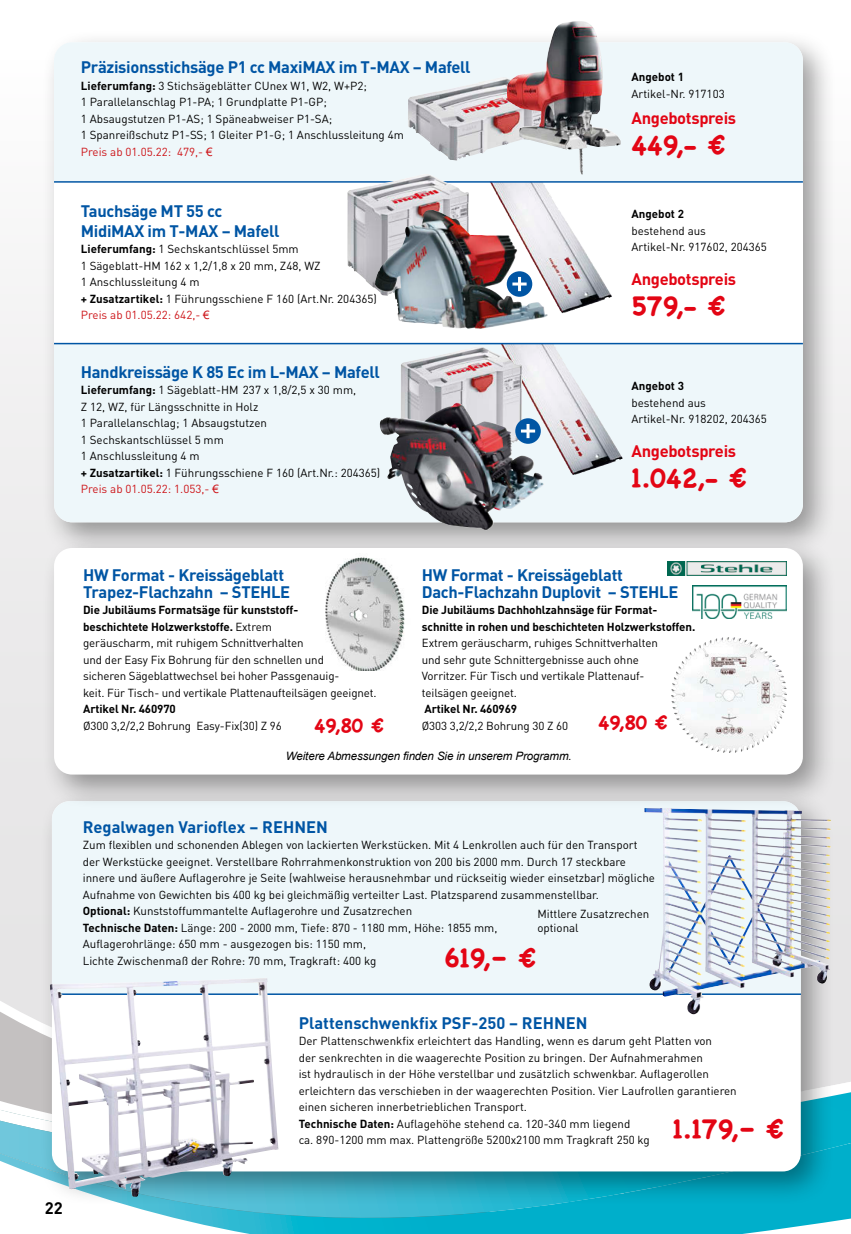
<style>
.page{position:relative;width:851px;height:1234px;background:#fff}
.page>*{position:absolute;margin:0;border:0;box-sizing:border-box;transform-origin:0 0}
.t1{font:700 27px "Chalkboard";letter-spacing:-.03em;color:#e30514}
.t2{font:700 19.5px "Chalkboard";letter-spacing:-.03em;color:#e30514}
.t3{font:700 16.5px/16.5px "DIN";letter-spacing:-.02em;color:#0055a4}
.t4{font:700 16.5px "DIN";color:#0055a4}
.t5{font:700 16.5px "DIN";letter-spacing:-.02em;color:#e30514}
.t6{font:700 16.5px "DIN";color:#000}
.t7{font:11.55px/16.5px "DIN";color:#000}
.t8{font:700 11.55px/16.5px "DIN";letter-spacing:-.01em;color:#000}
.t9{font:italic 11.55px "Arial";letter-spacing:-.01em;color:#000}
.s1{font-weight:700}
.s2{color:#cd1519}
.s3{font-family:"Arial";color:#cd1519}
</style>
<div class="page">
<div style="left:0;top:286px;width:850px;height:372px;background:#efeeef"></div>
<svg style="left:0;top:668px;width:850px;height:423px;background:#e3e2e3"></svg>
<svg style="left:0;top:1091px;width:850px;height:142px"></svg>
<div style="left:41px;top:29px;width:795px;height:527px;background:#000;opacity:.38"></div>
<div style="left:54px;top:42px;width:748px;height:480px;background:#eef7fa"></div>
<div style="left:54px;top:181px;width:749px;height:163px;background:#fff"></div>
<img style="left:490px;top:183px;width:102px;height:130px">
<img style="left:408px;top:77px;width:99px;height:83px">
<img style="left:507px;top:21px;width:114px;height:153px">
<div style="left:39px;top:787px;width:795px;height:418px;background:#000;opacity:.38"></div>
<div style="left:52px;top:801px;width:748px;height:370px;background:#fff;border-radius:18px"></div>
<div style="left:52px;top:801px;width:748px;height:192px;background:#eef7fa"></div>
<hr style="left:52px;top:993px;width:748px;height:1px;background:#0055a4">
<img style="left:644px;top:808px;width:149px;height:206px">
<img style="left:50px;top:977px;width:217px;height:219px">
<img style="left:500px;top:344px;width:102px;height:131px">
<img style="left:400px;top:346px;width:122px;height:122px">
<img style="left:434px;top:403px;width:22px;height:10px">
<div style="left:515px;top:418px;width:25px;height:25px;background:#0055a4;border-radius:50%"></div>
<hr style="left:526px;top:424px;width:3px;height:14px;background:#fff">
<hr style="left:521px;top:429px;width:14px;height:3px;background:#fff">
<hr style="left:54px;top:181px;width:748px;height:2px;background:#0055a4">
<img style="left:347px;top:174px;width:122px;height:114px">
<img style="left:375px;top:210px;width:160px;height:119px">
<div style="left:41px;top:534px;width:795px;height:274px;background:#000;opacity:.38"></div>
<div style="left:54px;top:548px;width:748px;height:226px;background:#fff;border-radius:18px"></div>
<hr style="left:54px;top:343px;width:748px;height:1px;background:#0055a4">
<img style="left:325px;top:557px;width:80px;height:113px">
<img style="left:699px;top:637px;width:29px;height:17px">
<img style="left:667px;top:561px;width:119px;height:14px">
<img style="left:692px;top:585px;width:94px;height:33px">
<h3 class="t3" style="left:81px;top:58px;width:391px">Präzisionsstichsäge P1 cc MaxiMAX im T-MAX – Mafell</h3>
<p class="t7" style="left:81px;top:77px;width:324px"><span class="s1">Lieferumfang:</span> 3 Stichsägeblätter CUnex W1, W2, W+P2;<br>1 Parallelanschlag P1-PA; 1 Grundplatte P1-GP;<br>1 Absaugstutzen P1-AS; 1 Späneabweiser P1-SA;<br>1 Spanreißschutz P1-SS; 1 Gleiter P1-G; 1 Anschlussleitung 4m <span class="s2">Preis ab 01.05.22: 479,-</span> <span class="s3">€</span></p>
<h3 class="t3" style="left:81px;top:200px;width:200px;line-height:19.8px">Tauchsäge MT 55 cc<br>MidiMAX im T-MAX – Mafell</h3>
<p class="t7" style="left:81px;top:240px;width:297px"><span class="s1">Lieferumfang:</span> 1 Sechskantschlüssel 5mm<br>1 Sägeblatt-HM 162 x 1,2/1,8 x 20 mm, Z48, WZ<br>1 Anschlussleitung 4 m<br><span class="s1">+ Zusatzartikel:</span> 1 Führungsschiene F 160 (Art.Nr. 204365)<br><span class="s2">Preis ab 01.05.22: 642,-</span> <span class="s3">€</span></p>
<h3 class="t3" style="left:81px;top:362px;width:300px">Handkreissäge K 85 Ec im L-MAX – Mafell</h3>
<p class="t7" style="left:81px;top:381px;width:301px"><span class="s1">Lieferumfang:</span> 1 Sägeblatt-HM 237 x 1,8/2,5 x 30 mm,<br>Z 12, WZ, für Längsschnitte in Holz<br>1 Parallelanschlag; 1 Absaugstutzen<br>1 Sechskantschlüssel 5 mm<br>1 Anschlussleitung 4 m<br><span class="s1">+ Zusatzartikel:</span> 1 Führungsschiene F 160 (Art.Nr.: 204365)<br><span class="s2">Preis ab 01.05.22: 1.053,-</span> <span class="s3">€</span></p>
<p class="t8" style="left:631px;top:68px;width:54px">Angebot 1</p>
<p class="t7" style="left:631px;top:85px;width:95px">Artikel-Nr. 917103</p>
<h1 class="t1" style="left:630px;top:128px;width:96px">449,- €</h1>
<h3 class="t5" style="left:631px;top:107px;width:106px">Angebotspreis</h3>
<p class="t8" style="left:631px;top:205px;width:54px">Angebot 2</p>
<p class="t7" style="left:631px;top:222px;width:137px">bestehend aus<br>Artikel-Nr. 917602, 204365</p>
<h3 class="t5" style="left:631px;top:268px;width:106px">Angebotspreis</h3>
<h1 class="t1" style="left:630px;top:289px;width:96px">579,- €</h1>
<p class="t8" style="left:631px;top:377px;width:54px">Angebot 3</p>
<p class="t7" style="left:631px;top:394px;width:137px">bestehend aus<br>Artikel-Nr. 918202, 204365</p>
<h3 class="t5" style="left:631px;top:440px;width:106px">Angebotspreis</h3>
<h1 class="t1" style="left:630px;top:461px;width:118px">1.042,- €</h1>
<h3 class="t3" style="left:83px;top:566px;width:209px">HW Format - Kreissägeblatt<br>Trapez-Flachzahn – STEHLE</h3>
<p class="t7" style="left:83px;top:601px;width:295px"><span class="s1">Die Jubiläums Formatsäge für kunststoff-<br>beschichtete Holzwerkstoffe.</span> Extrem<br>geräuscharm, mit ruhigem Schnittverhalten<br>und der Easy Fix Bohrung für den schnellen und<br>sicheren Sägeblattwechsel bei hoher Passgenauig-<br>keit. Für Tisch- und vertikale Plattenaufteilsägen geeignet.</p>
<p class="t8" style="left:83px;top:700px;width:94px">Artikel Nr. 460970</p>
<p class="t7" style="left:83px;top:717px;width:200px">Ø300 3,2/2,2 Bohrung Easy-Fix(30) Z 96</p>
<h3 class="t3" style="left:422px;top:566px;width:258px">HW Format - Kreissägeblatt<br>Dach-Flachzahn Duplovit – STEHLE</h3>
<p class="t8" style="left:422px;top:601px;width:275px">Die Jubiläums Dachhohlzahnsäge für Format&shy;schnitte in rohen und beschichteten Holzwerkstoffen.</p>
<p class="t7" style="left:422px;top:634px;width:237px">Extrem geräuscharm, ruhiges Schnittverhalten und sehr gute Schnittergebnisse auch ohne Vorritzer. Für Tisch und vertikale Plattenauf&shy;teilsägen geeignet.</p>
<p class="t8" style="left:424px;top:700px;width:94px">Artikel Nr. 460969</p>
<h2 class="t2" style="left:314px;top:713px;width:72px">49,80 €</h2>
<p class="t7" style="left:422px;top:717px;width:148px">Ø303 3,2/2,2 Bohrung 30 Z 60</p>
<h2 class="t2" style="left:597px;top:710px;width:72px">49,80 €</h2>
<p class="t9" style="left:286px;top:748px;width:287px">Weitere Abmessungen finden Sie in unserem Programm.</p>
<h3 class="t4" style="left:83px;top:815px;width:246px">Regalwagen Varioflex – REHNEN</h3>
<p class="t7" style="left:83px;top:836px;width:573px">Zum flexiblen und schonenden Ablegen von lackierten Werkstücken. Mit 4 Lenkrollen auch für den Transport der Werkstücke geeignet. Verstellbare Rohrrahmenkonstruktion von 200 bis 2000 mm. Durch 17 steckbare innere und äußere Auflagerohre je Seite (wahlweise herausnehmbar und rückseitig wieder einsetzbar) mögliche Aufnahme von Gewichten bis 400 kg bei gleichmäßig verteilter Last. Platzsparend zusammenstellbar.<br><span class="s1">Optional:</span> Kunststoffummantelte Auflagerohre und Zusatzrechen<br><span class="s1">Technische Daten:</span> Länge: 200 - 2000 mm, Tiefe: 870 - 1180 mm, Höhe: 1855 mm,<br>Auflagerohrlänge: 650 mm - ausgezogen bis: 1150 mm,<br>Lichte Zwischenmaß der Rohre: 70 mm, Tragkraft: 400 kg</p>
<p class="t7" style="left:537px;top:906px;width:113px;line-height:13.8px">Mittlere Zusatzrechen optional</p>
<h1 class="t1" style="left:443px;top:942px;width:94px">619,– €</h1>
<h3 class="t4" style="left:299px;top:1011px;width:290px">Plattenschwenkfix PSF-250 – REHNEN</h3>
<p class="t7" style="left:299px;top:1032px;width:439px">Der Plattenschwenkfix erleichtert das Handling, wenn es darum geht Platten von<br>der senkrechten in die waagerechte Position zu bringen. Der Aufnahmerahmen<br>ist hydraulisch in der Höhe verstellbar und zusätzlich schwenkbar. Auflagerollen erleichtern das verschieben in der waagerechten Position. Vier Laufrollen garantieren einen sicheren innerbetrieblichen Transport.<br><span class="s1">Technische Daten:</span> Auflagehöhe stehend ca. 120-340 mm liegend<br>ca. 890-1200 mm max. Plattengröße 5200x2100 mm Tragkraft 250 kg</p>
<h1 class="t1" style="left:672px;top:1112px;width:113px">1.179,– €</h1>
<h3 class="t6" style="left:45px;top:1196px;width:19px">22</h3>
</div>
